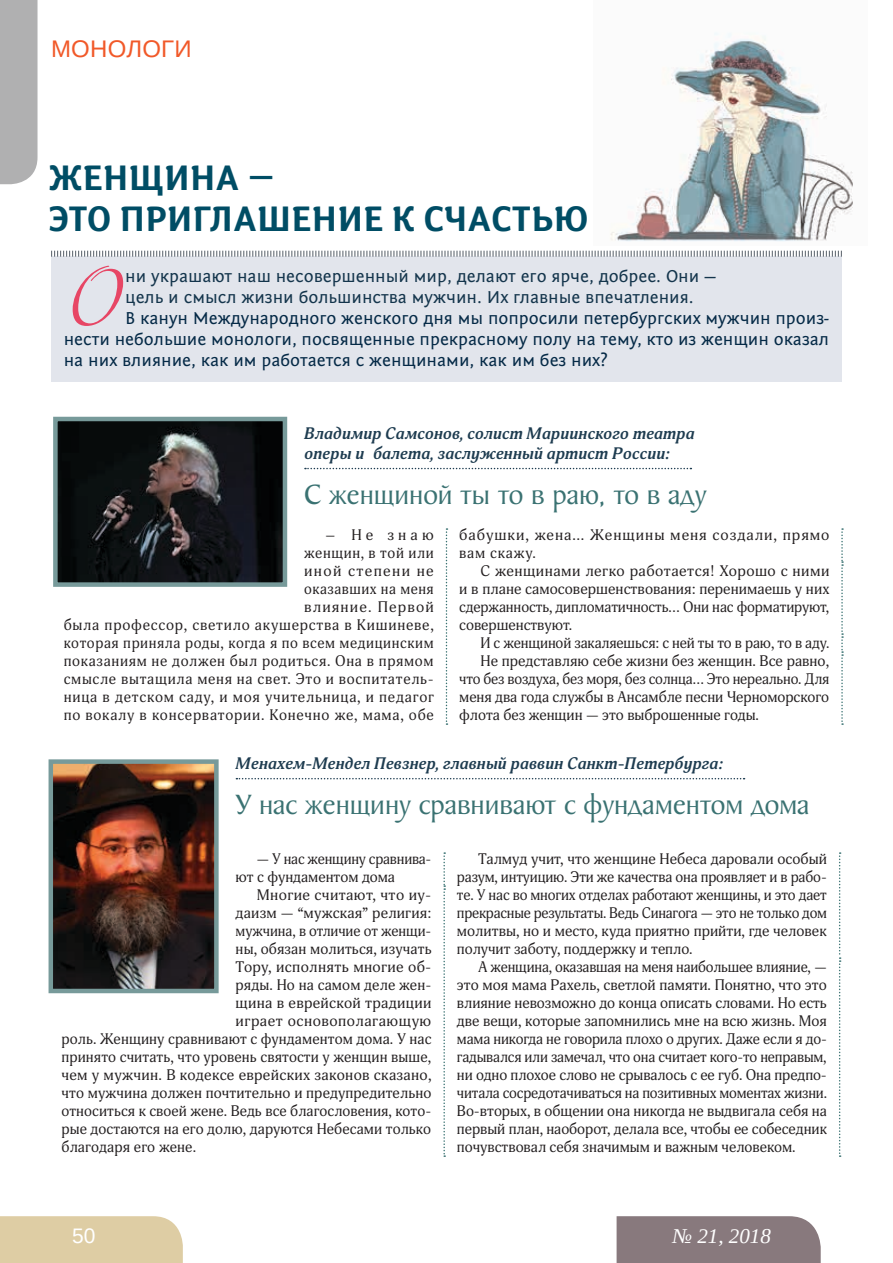
<style>
.page{position:relative;width:893px;height:1263px;background:#fff}
.page>*{position:absolute;margin:0;border:0;box-sizing:border-box;transform-origin:0 0}
.ВводнаяСтатья__Букви{font:67.95px "Elina";color:#e74665}
.ЗаголовокBiG{font:700 34.5px "Susan";letter-spacing:.01em;color:#004d65}
.БлицЗаголовок{font:30px "Baker Signet BT";color:#3a7272}
.КолонтитулЛевоВверх{font:24px "Liberation Sans";letter-spacing:.01em;color:#f15929}
.Страница_снизуЛево{font:italic 21px "Liberation Serif";color:#fff}
.Страница_снизуЛево-2{font:21px "Liberation Sans";color:#fff}
.ВводнаяСтатья{font:18px/21px "Fontin Sans CR";color:#052a47;text-align:justify}
.ВводнаяСтатья__Букви-2{font:18px/21px "Fontin Sans CR";color:#14354c}
.БлицЗагRus{font:italic 700 16.5px/19.8px "Adonis";color:#1e3c50}
.Стиль_абзаца_1{font:15px/18px "Adonis";letter-spacing:.01em;color:#231f20;text-align:justify}
.Стиль_абзаца_1-2{font:15px/18px "Adonis";letter-spacing:.05em;color:#231f20;text-align:right}
.Стиль_абзаца_1-3{font:15px/18px "Adonis";letter-spacing:.065em;color:#231f20}
.Стиль_абзаца_1-4{font:15px/18px "Adonis";letter-spacing:-.01em;color:#231f20}
.Стиль_абзаца_1-5{font:15px "Adonis";letter-spacing:.035em;color:#231f20}
</style>
<div class="page">
<div style="left:0;top:1216px;width:183px;height:47px;background:#decda4"></div>
<div style="left:617px;top:1216px;width:204px;height:47px;background:#88797d"></div>
<div style="left:0;top:0;width:38px;height:184px;background:#b0b0b1"></div>
<img style="left:58px;top:422px;width:224px;height:160px">
<div style="left:53px;top:417px;width:234px;height:170px;border:4px solid #779a9a"></div>
<img style="left:54px;top:764px;width:160px;height:224px">
<div style="left:49px;top:759px;width:170px;height:234px;border:4px solid #779a9a"></div>
<div style="left:51px;top:256px;width:791px;height:125px;background:#e2e5ec"></div>
<svg style="left:51px;top:250px;width:791px;height:7px"></svg>
<svg style="left:305px;top:468px;width:386px;height:1px"></svg>
<svg style="left:236px;top:778px;width:509px;height:1px"></svg>
<svg style="left:443px;top:852px;width:2px;height:305px"></svg>
<svg style="left:839px;top:852px;width:2px;height:305px"></svg>
<svg style="left:446px;top:528px;width:1px;height:197px"></svg>
<svg style="left:841px;top:528px;width:2px;height:197px"></svg>
<img style="left:610px;top:33px;width:243px;height:209px">
<p class="КолонтитулЛевоВверх" style="left:51px;top:33px;width:142px">МОНОЛОГИ</p>
<p class="ЗаголовокBiG" style="left:49px;top:155px;width:228px">ЖЕНЩИНА –</p>
<p class="ЗаголовокBiG" style="left:49px;top:196px;width:541px">ЭТО ПРИГЛАШЕНИЕ К СЧАСТЬЮ</p>
<p class="ВводнаяСтатья__Букви" style="left:68px;top:248px;width:52px">О</p>
<p class="ВводнаяСтатья__Букви-2" style="left:125px;top:266px;width:593px">ни украшают наш несовершенный мир, делают его ярче, добрее. Они — цель и смысл жизни большинства мужчин. Их главные впечатления.</p>
<p class="ВводнаяСтатья" style="left:64px;top:308px;width:767px;text-indent:62px">В канун Международного женского дня мы попросили петербургских мужчин произ&shy;нести небольшие монологи, посвященные прекрасному полу на тему, кто из женщин оказал на них влияние, как им работается с женщинами, как им без них?</p>
<p class="БлицЗагRus" style="left:304px;top:424px;width:392px">Владимир Самсонов, солист Мариинского театра оперы и балета, заслуженный артист России:</p>
<p class="БлицЗаголовок" style="left:304px;top:474px;width:404px">С женщиной ты то в раю, то в аду</p>
<p class="Стиль_абзаца_1-2" style="left:64px;top:526px;width:372px">– Не знаю<br>женщин, в той или<br>иной степени не<br>оказавших на меня<br>влияние. Первой<br>была профессор, светило акушерства в Кишиневе, которая приняла роды, когда я по всем медицинским показаниям не должен был родиться. Она в прямом смысле вытащила меня на свет. Это и воспитатель&shy;ница в детском саду, и моя учительница, и педагог по вокалу в консерватории. Конечно же, мама, обе</p>
<p class="Стиль_абзаца_1-3" style="left:459px;top:526px;width:372px">бабушки, жена… Женщины меня создали, прямо вам скажу.</p>
<p class="Стиль_абзаца_1" style="left:459px;top:562px;width:372px;text-indent:21px">С женщинами легко работается! Хорошо с ними и в плане самосовершенствования: перенимаешь у них сдержанность, дипломатичность… Они нас форматируют, совершенствуют.</p>
<p class="Стиль_абзаца_1" style="left:480px;top:634px;width:350px">И с женщиной закаляешься: с ней ты то в раю, то в аду.</p>
<p class="Стиль_абзаца_1" style="left:459px;top:652px;width:371px;text-indent:21px">Не представляю себе жизни без женщин. Все равно, что без воздуха, без моря, без солнца… Это нереально. Для меня два года службы в Ансамбле песни Черноморского флота без женщин — это выброшенные годы.</p>
<p class="БлицЗагRus" style="left:236px;top:754px;width:489px">Менахем-Мендел Певзнер, главный раввин Санкт-Петербурга:</p>
<p class="БлицЗаголовок" style="left:236px;top:785px;width:576px">У нас женщину сравнивают с фундаментом дома</p>
<p class="Стиль_абзаца_1-4" style="left:236px;top:850px;width:197px;text-indent:21px">— У нас женщину сравнива&shy;ют с фундаментом дома</p>
<p class="Стиль_абзаца_1" style="left:257px;top:886px;width:176px">Многие считают, что иу-</p>
<p class="Стиль_абзаца_1" style="left:236px;top:904px;width:197px">даизм — “мужская” религия:</p>
<p class="Стиль_абзаца_1" style="left:236px;top:922px;width:197px">мужчина, в отличие от женщи-</p>
<p class="Стиль_абзаца_1" style="left:236px;top:940px;width:197px">ны, обязан молиться, изучать</p>
<p class="Стиль_абзаца_1" style="left:236px;top:958px;width:197px">Тору, исполнять многие об-</p>
<p class="Стиль_абзаца_1" style="left:236px;top:976px;width:197px">ряды. Но на самом деле жен-</p>
<p class="Стиль_абзаца_1" style="left:236px;top:994px;width:197px">щина в еврейской традиции</p>
<p class="Стиль_абзаца_1-5" style="left:236px;top:1012px;width:197px">играет основополагающую</p>
<p class="Стиль_абзаца_1" style="left:61px;top:1030px;width:372px">роль. Женщину сравнивают с фундаментом дома. У нас</p>
<p class="Стиль_абзаца_1" style="left:61px;top:1048px;width:371px">принято считать, что уровень святости у женщин выше,</p>
<p class="Стиль_абзаца_1" style="left:61px;top:1066px;width:372px">чем у мужчин. В кодексе еврейских законов сказано,</p>
<p class="Стиль_абзаца_1" style="left:61px;top:1084px;width:371px">что мужчина должен почтительно и предупредительно</p>
<p class="Стиль_абзаца_1" style="left:61px;top:1102px;width:371px">относиться к своей жене. Ведь все благословения, кото-</p>
<p class="Стиль_абзаца_1" style="left:61px;top:1120px;width:371px">рые достаются на его долю, даруются Небесами только</p>
<p class="Стиль_абзаца_1" style="left:61px;top:1138px;width:136px">благодаря его жене.</p>
<p class="Стиль_абзаца_1" style="left:457px;top:850px;width:372px;text-indent:21px">Талмуд учит, что женщине Небеса даровали особый разум, интуицию. Эти же качества она проявляет и в рабо&shy;те. У нас во многих отделах работают женщины, и это дает прекрасные результаты. Ведь Синагога — это не только дом молитвы, но и место, куда приятно прийти, где человек получит заботу, поддержку и тепло.</p>
<p class="Стиль_абзаца_1" style="left:457px;top:958px;width:372px;text-indent:21px">А женщина, оказавшая на меня наибольшее влияние, — это моя мама Рахель, светлой памяти. Понятно, что это влияние невозможно до конца описать словами. Но есть две вещи, которые запомнились мне на всю жизнь. Моя мама никогда не говорила плохо о других. Даже если я до&shy;гадывался или замечал, что она считает кого-то неправым, ни одно плохое слово не срывалось с ее губ. Она предпо&shy;читала сосредотачиваться на позитивных моментах жизни.<br>Во-вторых, в общении она никогда не выдвигала себя на первый план, наоборот, делала все, чтобы ее собеседник почувствовал себя значимым и важным человеком.</p>
<p class="Страница_снизуЛево-2" style="left:72px;top:1222px;width:25px">50</p>
<p class="Страница_снизуЛево" style="left:672px;top:1222px;width:100px">№ 21, 2018</p>
</div>
